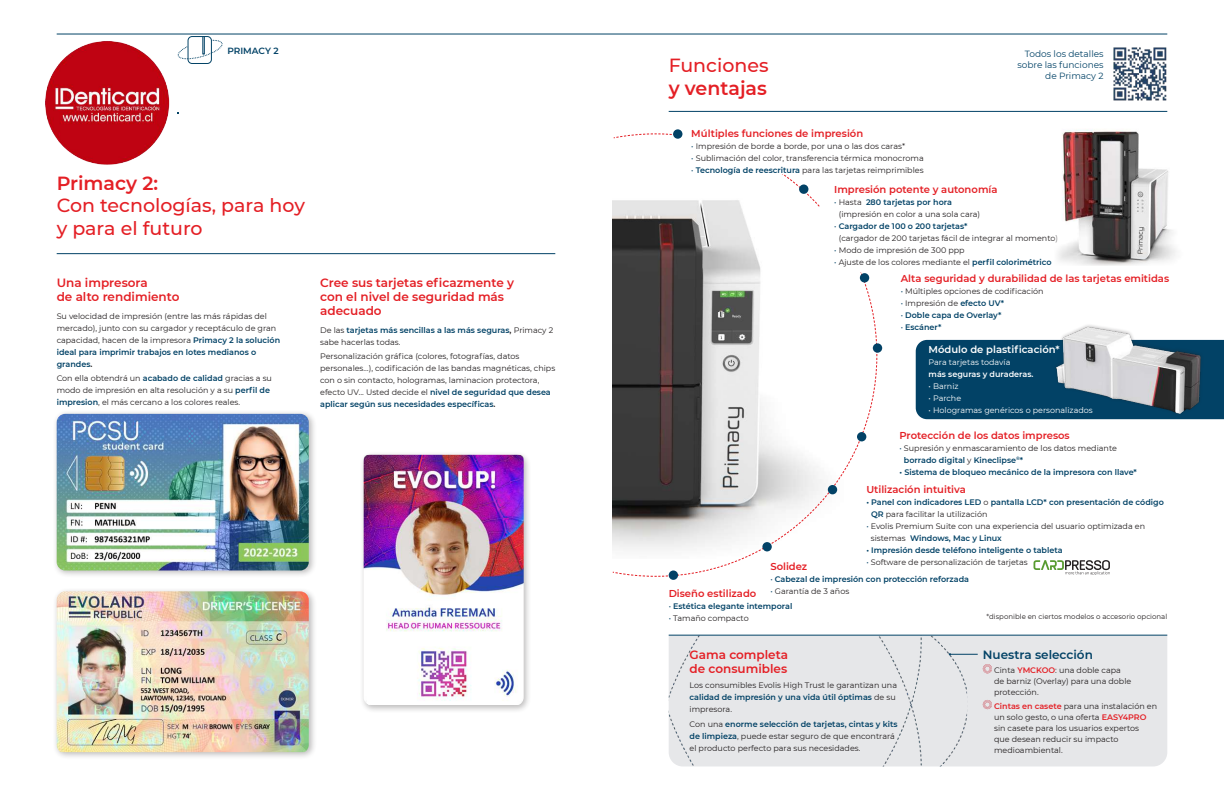
<style>
.page{position:relative;width:1224px;height:792px;background:#fff}
.page>*{position:absolute;margin:0;border:0;box-sizing:border-box;transform-origin:0 0}
.t1{font:500 19px/22.8px "Montserrat";color:#e41f25}
.t2{font:600 19px "Montserrat";color:#e41f25}
.t3{font:600 12px/14px "Montserrat";color:#e41f25}
.t4{font:600 12px "Montserrat";color:#024266}
.t5{font:600 10px "Montserrat";color:#e41f25}
.t6{font:600 10px "Montserrat";color:#fff}
.t7{font:9px/10.8px "Montserrat";color:#024266;text-align:right}
.t8{font:600 9px "Montserrat";letter-spacing:-.005em;color:#024266}
.t9{font:8px/12px "Montserrat";color:#231f20}
.t10{font:600 8px/12px "Montserrat";color:#024266}
.t11{font:8px "Montserrat";color:#fff}
.t12{font:600 8px "Montserrat";color:#fff}
.t13{font:7px "Montserrat";color:#231f20}
.s1{font-weight:600;color:#024266}
.s2{font-weight:600}
.s3{font-weight:400;color:#231f20}
.s4{color:#231f20}
.s5{color:#024266}
.s6{font-weight:400}
.s7{font-weight:600;color:#e41f25}
</style>
<div class="page">
<img style="left:1113px;top:47px;width:54px;height:54px">
<div style="left:52px;top:410px;width:265px;height:168px;background:#231f20;opacity:.3"></div>
<img style="left:57px;top:414px;width:252px;height:157px">
<div style="left:967px;top:636px;width:200px;height:130px;background:#e6e7e9"></div>
<div style="left:669px;top:636px;width:298px;height:130px;background:#e6e7e9"></div>
<svg style="left:612px;top:133px;width:266px;height:444px"></svg>
<hr style="left:57px;top:34px;width:1110px;height:1px;background:#024266">
<hr style="left:57px;top:253px;width:498px;height:1px;background:#024266">
<hr style="left:669px;top:111px;width:498px;height:1px;background:#024266">
<hr style="left:669px;top:635px;width:498px;height:1px;background:#024266">
<div style="left:677px;top:127px;width:299px;height:47px;background:#fff"></div>
<div style="left:820px;top:183px;width:250px;height:89px;background:#fff"></div>
<div style="left:916px;top:340px;width:308px;height:79px;background:#024266"></div>
<img style="left:1041px;top:325px;width:182px;height:95px">
<div style="left:673px;top:129px;width:9px;height:10px;background:#024266;border-radius:50%"></div>
<div style="left:799px;top:184px;width:9px;height:10px;background:#024266;border-radius:50%"></div>
<div style="left:860px;top:273px;width:9px;height:10px;background:#024266;border-radius:50%"></div>
<div style="left:873px;top:343px;width:9px;height:10px;background:#024266;border-radius:50%"></div>
<div style="left:857px;top:432px;width:9px;height:9px;background:#024266;border-radius:50%"></div>
<div style="left:828px;top:485px;width:9px;height:9px;background:#024266;border-radius:50%"></div>
<div style="left:762px;top:542px;width:10px;height:9px;background:#024266;border-radius:50%"></div>
<div style="left:669px;top:571px;width:9px;height:9px;background:#024266;border-radius:50%"></div>
<svg style="left:1034px;top:561px;width:76px;height:14px"></svg>
<div style="left:359px;top:451px;width:173px;height:262px;background:#231f20;opacity:.3"></div>
<img style="left:364px;top:455px;width:160px;height:250px">
<div style="left:52px;top:587px;width:265px;height:173px;background:#231f20;opacity:.3"></div>
<img style="left:57px;top:591px;width:252px;height:161px">
<svg style="left:983px;top:664px;width:9px;height:10px"></svg>
<svg style="left:983px;top:700px;width:9px;height:9px"></svg>
<svg style="left:949px;top:653px;width:29px;height:2px"></svg>
<div style="left:188px;top:36px;width:24px;height:28px;border:1px solid #034366;border-radius:4px"></div>
<svg style="left:178px;top:36px;width:44px;height:24px"></svg>
<img style="left:1058px;top:130px;width:118px;height:136px">
<img style="left:45px;top:33px;width:133px;height:132px">
<p class="t8" style="left:227px;top:45px;width:53px">PRIMACY 2</p>
<h1 class="t2" style="left:57px;top:169px;width:103px">Primacy 2:</h1>
<h1 class="t1" style="left:57px;top:194px;width:250px">Con tecnologías, para hoy y para el futuro</h1>
<h2 class="t3" style="left:57px;top:275px;width:124px">Una impresora<br>de alto rendimiento</h2>
<p class="t9" style="left:57px;top:309px;width:225px">Su velocidad de impresión (entre las más rápidas del mercado), junto con su cargador y receptáculo de gran capacidad, hacen de la impresora <span class="s1">Primacy 2 la solución ideal para imprimir trabajos en lotes medianos o grandes</span><span class="s2">.</span></p>
<p class="t9" style="left:57px;top:372px;width:217px">Con ella obtendrá un <span class="s1">acabado de calidad</span> gracias a su modo de impresión en alta resolución y a su <span class="s1">perfil de impresion</span>, el más cercano a los colores reales.</p>
<h2 class="t3" style="left:320px;top:275px;width:195px">Cree sus tarjetas eficazmente y con el nivel de seguridad más adecuado</h2>
<p class="t10" style="left:320px;top:323px;width:235px"><span class="s3">De las</span> tarjetas más sencillas a las más seguras<span class="s4">,</span> <span class="s3">Primacy 2 sabe hacerlas todas.</span></p>
<p class="t9" style="left:320px;top:350px;width:237px">Personalización gráfica (colores, fotografías, datos personales…), codificación de las bandas magnéticas, chips con o sin contacto, hologramas, laminacion protectora, efecto UV... Usted decide el <span class="s1">nivel de seguridad que desea aplicar según sus necesidades específicas</span><span class="s2">.</span></p>
<h1 class="t1" style="left:669px;top:53px;width:101px">Funciones</h1>
<h1 class="t2" style="left:669px;top:75px;width:100px">y ventajas</h1>
<p class="t7" style="left:1017px;top:48px;width:88px">Todos los detalles sobre las funciones de Primacy 2</p>
<p class="t5" style="left:691px;top:126px;width:173px">Múltiples funciones de impresión</p>
<p class="t9" style="left:691px;top:140px;width:215px"><span class="s5">•</span> Impresión de borde a borde, por una o las dos caras*</p>
<p class="t9" style="left:691px;top:152px;width:234px"><span class="s5">•</span> Sublimación del color, transferencia térmica monocroma</p>
<p class="t9" style="left:691px;top:164px;width:234px"><span class="s5">•</span> <span class="s1">Tecnología de reescritura</span> para las tarjetas reimprimibles</p>
<p class="t5" style="left:834px;top:182px;width:165px">Impresión potente y autonomía</p>
<p class="t9" style="left:839px;top:196px;width:143px;text-indent:-4px"><span class="s5">•</span> Hasta <span class="s1">280 tarjetas por hora </span>(impresión en color a una sola cara)</p>
<p class="t9" style="left:839px;top:220px;width:221px;text-indent:-4px"><span class="s5">•</span> <span class="s1">Cargador de 100 o 200 tarjetas*<br></span>(cargador de 200 tarjetas fácil de integrar al momento)</p>
<p class="t9" style="left:834px;top:244px;width:132px"><span class="s5">•</span> Modo de impresión de 300 ppp</p>
<p class="t9" style="left:834px;top:256px;width:219px"><span class="s5">•</span> Ajuste de los colores mediante el <span class="s1">perfil colorimétrico</span></p>
<p class="t5" style="left:901px;top:271px;width:270px">Alta seguridad y durabilidad de las tarjetas emitidas</p>
<p class="t9" style="left:901px;top:285px;width:145px"><span class="s5">•</span> Múltiples opciones de codificación</p>
<p class="t9" style="left:901px;top:297px;width:105px"><span class="s5">•</span> Impresión de <span class="s1">efecto UV*</span></p>
<p class="t10" style="left:901px;top:309px;width:102px"><span class="s6">•</span> Doble capa de Overlay*</p>
<p class="t10" style="left:901px;top:321px;width:42px"><span class="s6">•</span> Escáner*</p>
<p class="t6" style="left:929px;top:343px;width:132px">Módulo de plastificación*</p>
<p class="t11" style="left:929px;top:357px;width:83px">Para tarjetas todavía</p>
<p class="t12" style="left:929px;top:369px;width:106px">más seguras y duraderas.</p>
<p class="t11" style="left:929px;top:381px;width:32px">• Barniz</p>
<p class="t11" style="left:929px;top:393px;width:34px">• Parche</p>
<p class="t11" style="left:929px;top:405px;width:166px">• Hologramas genéricos o personalizados</p>
<p class="t5" style="left:900px;top:428px;width:172px">Protección de los datos impresos</p>
<p class="t9" style="left:904px;top:442px;width:214px;text-indent:-4px"><span class="s5">•</span> Supresión y enmascaramiento de los datos mediante <span class="s1">borrado digital</span> y <span class="s1">Kineclipse</span><sup>®</sup><span class="s1">*</span></p>
<p class="t10" style="left:900px;top:466px;width:239px">• Sistema de bloqueo mecánico de la impresora con llave*</p>
<p class="t5" style="left:866px;top:482px;width:101px">Utilización intuitiva</p>
<p class="t10" style="left:871px;top:496px;width:294px;text-indent:-5px">• Panel con indicadores LED <span class="s3">o</span> pantalla LCD* con presentación de código<br>QR <span class="s3">para facilitar la utilización</span></p>
<p class="t9" style="left:871px;top:520px;width:276px;text-indent:-4px"><span class="s5">•</span> Evolis Premium Suite con una experiencia del usuario optimizada en sistemas <span class="s1">Windows, Mac y Linux</span></p>
<p class="t10" style="left:866px;top:544px;width:198px">• Impresión desde teléfono inteligente o tableta</p>
<p class="t9" style="left:866px;top:556px;width:163px"><span class="s5">•</span> Software de personalización de tarjetas</p>
<p class="t5" style="left:770px;top:559px;width:38px">Solidez</p>
<p class="t10" style="left:770px;top:572px;width:200px"><span class="s6">•</span> Cabezal de impresión con protección reforzada</p>
<p class="t5" style="left:669px;top:586px;width:89px">Diseño estilizado</p>
<p class="t9" style="left:770px;top:584px;width:80px"><span class="s5">•</span> Garantía de 3 años</p>
<p class="t10" style="left:669px;top:600px;width:125px"><span class="s6">•</span> Estética elegante intemporal</p>
<p class="t9" style="left:669px;top:612px;width:82px"><span class="s5">•</span> Tamaño compacto</p>
<h2 class="t3" style="left:690px;top:648px;width:100px">Gama completa de consumibles</h2>
<p class="t9" style="left:690px;top:679px;width:209px">Los consumibles Evolis High Trust le garantizan una <span class="s1">calidad de impresión y una vida útil óptimas</span> de su impresora.</p>
<p class="t9" style="left:690px;top:718px;width:209px">Con una <span class="s1">enorme selección de tarjetas, cintas y kits de limpieza</span>, puede estar seguro de que encontrará el producto perfecto para sus necesidades.</p>
<p class="t13" style="left:987px;top:612px;width:182px">*disponible en ciertos modelos o accesorio opcional</p>
<h2 class="t4" style="left:983px;top:647px;width:112px">Nuestra selección</h2>
<p class="t9" style="left:994px;top:665px;width:139px;line-height:11px">Cinta <span class="s7">YMCKOO</span>: una doble capa de barniz (Overlay) para una doble protección.</p>
<p class="t9" style="left:994px;top:700px;width:165px;line-height:11px"><span class="s7">Cintas en casete</span> para una instalación en un solo gesto, o una oferta <span class="s7">EASY4PRO </span>sin casete para los usuarios expertos<br>que desean reducir su impacto medioambiental.</p>
</div>
